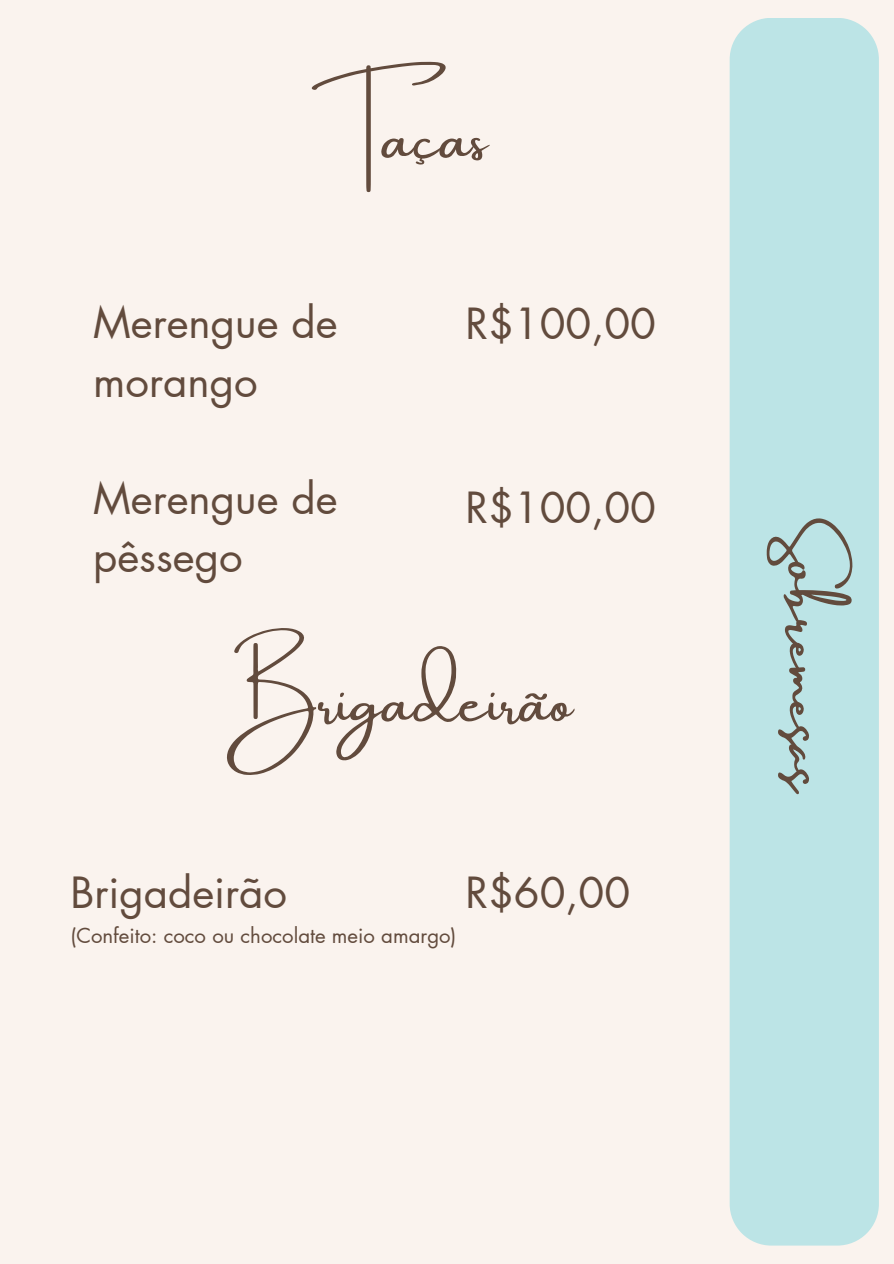
<style>
.page{position:relative;width:894px;height:1264px;background:#fff}
.page>*{position:absolute;margin:0;border:0;box-sizing:border-box;transform-origin:0 0}
.t1{font:60px "Amsterdam One";color:#624b3d}
.t2{font:54px "Amsterdam Three";color:#624b3d}
.t3{font:42px/58.5px "Futura LT Pro";color:#624b3d}
.t4{font:20.4px "Futura LT Pro";color:#624b3d}
</style>
<div class="page">
<div style="left:0;top:0;width:893px;height:1263px;background:#faf3ee"></div>
<div style="left:729px;top:18px;width:149px;height:1227px;background:#bce4e6"></div>
<p class="t1" style="left:311px;top:105px;width:178px">Taças</p>
<h3 class="t3" style="left:93px;top:295px;width:246px">Merengue de morango</h3>
<h3 class="t3" style="left:93px;top:470px;width:246px">Merengue de pêssego</h3>
<h2 class="t3" style="left:465px;top:296px;width:192px">R$100,00</h2>
<h2 class="t3" style="left:465px;top:480px;width:192px">R$100,00</h2>
<p class="t1" style="left:226px;top:669px;width:349px">Brigadeirão</p>
<h2 class="t3" style="left:70px;top:864px;width:218px">Brigadeirão</h2>
<h1 class="t4" style="left:70px;top:925px;width:387px">(Confeito: coco ou chocolate meio amargo)</h1>
<h1 class="t3" style="left:465px;top:864px;width:166px">R$60,00</h1>
<h1 class="t2" style="left:835px;top:528px;width:269px;rotate:90deg">Sobremesas</h1>
</div>
